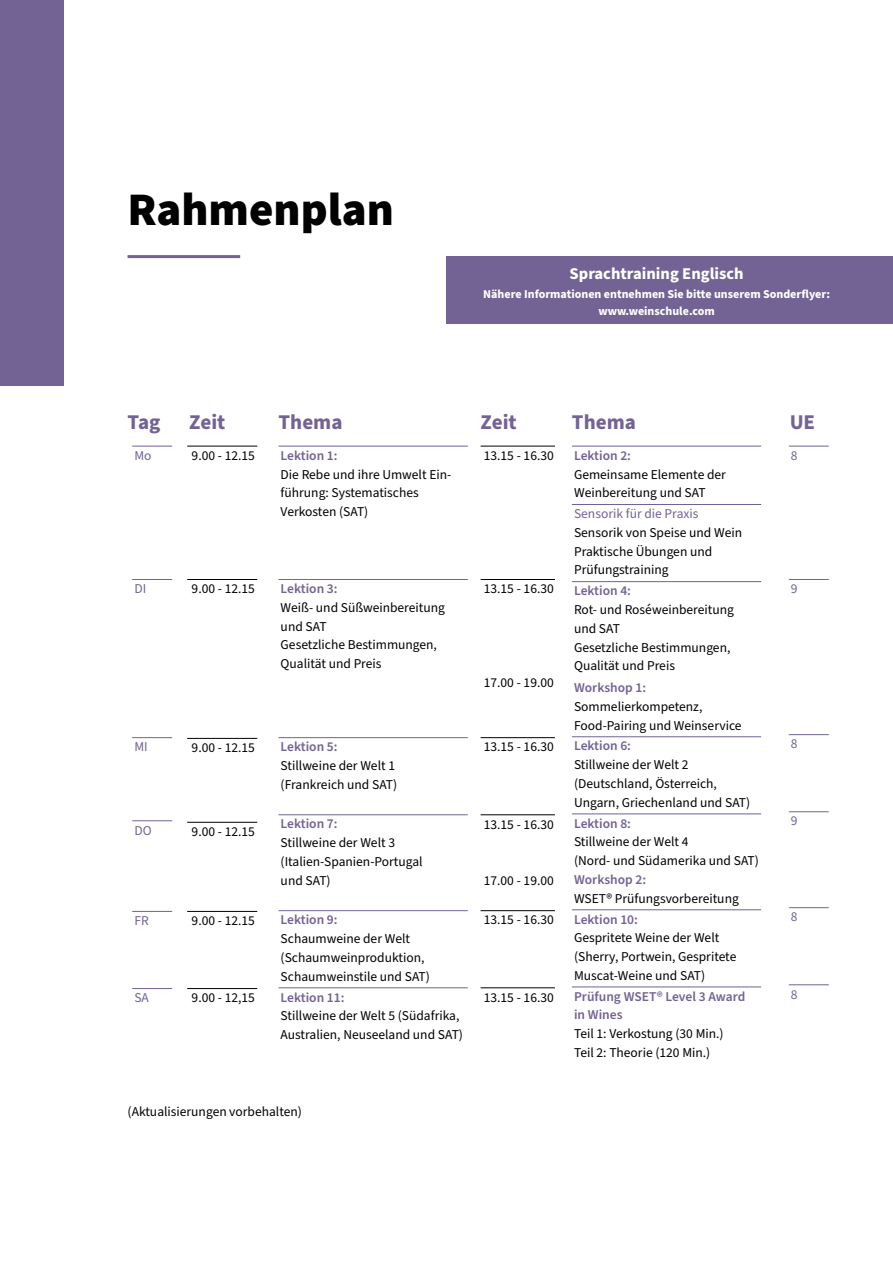
<style>
.page{position:relative;width:893px;height:1263px;background:#fff}
.page>*{position:absolute;margin:0;border:0;box-sizing:border-box;transform-origin:0 0}
.t1{font:900 46.65px "Source Sans Pro";color:#000}
.t2{font:700 21px "Source Sans Pro";color:#736394}
.t3{font:700 16.5px "Source Sans Pro";color:#fff}
.t4{font:13.5px/18.8px "Source Sans Pro";color:#000}
.t5{font:600 13.5px/18.8px "Source Sans Pro";color:#736394}
.t6{font:13.5px "Source Sans Pro";color:#736394}
.t7{font:700 12px/17px "Source Sans Pro";color:#fff;text-align:center}
</style>
<div class="page">
<div style="left:0;top:0;width:64px;height:386px;background:#736394"></div>
<hr style="left:128px;top:255px;width:112px;height:3px;background:#736394">
<hr style="left:279px;top:446px;width:189px;height:1px;background:#736394">
<hr style="left:279px;top:579px;width:189px;height:1px;background:#736394">
<hr style="left:279px;top:737px;width:189px;height:1px;background:#736394">
<hr style="left:279px;top:814px;width:189px;height:1px;background:#736394">
<hr style="left:279px;top:910px;width:189px;height:1px;background:#736394">
<hr style="left:279px;top:987px;width:189px;height:1px;background:#736394">
<hr style="left:572px;top:446px;width:189px;height:1px;background:#736394">
<hr style="left:572px;top:504px;width:189px;height:1px;background:#736394">
<hr style="left:572px;top:581px;width:189px;height:1px;background:#736394">
<hr style="left:572px;top:736px;width:189px;height:1px;background:#736394">
<hr style="left:572px;top:814px;width:189px;height:1px;background:#736394">
<hr style="left:572px;top:909px;width:189px;height:1px;background:#736394">
<hr style="left:572px;top:987px;width:189px;height:1px;background:#736394">
<hr style="left:789px;top:446px;width:40px;height:1px;background:#736394">
<hr style="left:789px;top:579px;width:40px;height:1px;background:#736394">
<hr style="left:789px;top:734px;width:40px;height:1px;background:#736394">
<hr style="left:789px;top:811px;width:40px;height:1px;background:#736394">
<hr style="left:789px;top:907px;width:40px;height:1px;background:#736394">
<hr style="left:789px;top:984px;width:40px;height:1px;background:#736394">
<hr style="left:132px;top:446px;width:40px;height:1px;background:#736394">
<hr style="left:132px;top:579px;width:40px;height:1px;background:#736394">
<hr style="left:132px;top:737px;width:40px;height:1px;background:#736394">
<hr style="left:132px;top:820px;width:40px;height:1px;background:#736394">
<hr style="left:132px;top:911px;width:40px;height:1px;background:#736394">
<hr style="left:132px;top:988px;width:40px;height:1px;background:#736394">
<hr style="left:187px;top:446px;width:70px;height:1px;background:#000">
<hr style="left:187px;top:579px;width:70px;height:1px;background:#000">
<hr style="left:187px;top:738px;width:70px;height:1px;background:#000">
<hr style="left:187px;top:822px;width:70px;height:1px;background:#000">
<hr style="left:187px;top:911px;width:70px;height:1px;background:#000">
<hr style="left:187px;top:988px;width:70px;height:1px;background:#000">
<hr style="left:481px;top:446px;width:74px;height:1px;background:#000">
<hr style="left:481px;top:579px;width:74px;height:1px;background:#000">
<hr style="left:481px;top:737px;width:74px;height:1px;background:#000">
<hr style="left:481px;top:814px;width:74px;height:1px;background:#000">
<hr style="left:481px;top:910px;width:74px;height:1px;background:#000">
<hr style="left:481px;top:987px;width:74px;height:1px;background:#000">
<div style="left:446px;top:256px;width:447px;height:68px;background:#736394"></div>
<h1 class="t1" style="left:128px;top:178px;width:268px">Rahmenplan</h1>
<p class="t3" style="left:570px;top:262px;width:176px">Sprachtraining Englisch</p>
<p class="t7" style="left:483px;top:286px;width:348px">Nähere Informationen entnehmen Sie bitte unserem Sonderflyer: www.weinschule.com</p>
<h2 class="t2" style="left:128px;top:408px;width:34px">Tag</h2>
<h2 class="t2" style="left:189px;top:408px;width:38px">Zeit</h2>
<h2 class="t2" style="left:481px;top:408px;width:38px">Zeit</h2>
<h2 class="t2" style="left:790px;top:408px;width:27px">UE</h2>
<p class="t5" style="left:281px;top:446px;width:58px">Lektion 1:</p>
<p class="t4" style="left:281px;top:465px;width:172px">Die Rebe und ihre Umwelt Ein&shy;führung: Systematisches<br>Verkosten (SAT)</p>
<h2 class="t2" style="left:279px;top:408px;width:65px">Thema</h2>
<h2 class="t2" style="left:572px;top:408px;width:65px">Thema</h2>
<p class="t5" style="left:574px;top:446px;width:58px">Lektion 2:</p>
<p class="t4" style="left:574px;top:465px;width:153px">Gemeinsame Elemente der<br>Weinbereitung und SAT</p>
<p class="t6" style="left:574px;top:505px;width:126px">Sensorik für die Praxis</p>
<p class="t4" style="left:574px;top:523px;width:170px">Sensorik von Speise und Wein<br>Praktische Übungen und<br>Prüfungstraining</p>
<p class="t5" style="left:574px;top:582px;width:58px">Lektion 4:</p>
<p class="t4" style="left:574px;top:601px;width:161px">Rot- und Roséweinbereitung und SAT<br>Gesetzliche Bestimmungen,<br>Qualität und Preis</p>
<p class="t5" style="left:574px;top:679px;width:74px">Workshop 1:</p>
<p class="t4" style="left:574px;top:697px;width:169px">Sommelierkompetenz,<br>Food-Pairing und Weinservice</p>
<p class="t5" style="left:574px;top:737px;width:58px">Lektion 6:</p>
<p class="t4" style="left:574px;top:756px;width:178px">Stillweine der Welt 2 (Deutschland, Österreich,<br>Ungarn, Griechenland und SAT)</p>
<p class="t5" style="left:574px;top:814px;width:58px">Lektion 8:</p>
<p class="t4" style="left:574px;top:833px;width:186px">Stillweine der Welt 4<br>(Nord- und Südamerika und SAT)</p>
<p class="t5" style="left:574px;top:870px;width:74px">Workshop 2:</p>
<p class="t4" style="left:574px;top:889px;width:166px">WSET® Prüfungsvorbereitung</p>
<p class="t5" style="left:574px;top:910px;width:65px">Lektion 10:</p>
<p class="t4" style="left:574px;top:929px;width:164px">Gespritete Weine der Welt (Sherry, Portwein, Gespritete<br>Muscat-Weine und SAT)</p>
<p class="t5" style="left:574px;top:987px;width:173px">Prüfung WSET® Level 3 Award in Wines</p>
<p class="t4" style="left:574px;top:1025px;width:151px">Teil 1: Verkostung (30 Min.)<br>Teil 2: Theorie (120 Min.)</p>
<p class="t6" style="left:134px;top:446px;width:19px">Mo</p>
<p class="t4" style="left:192px;top:446px;width:65px">9.00 - 12.15</p>
<p class="t4" style="left:484px;top:446px;width:72px">13.15 - 16.30</p>
<p class="t6" style="left:791px;top:446px;width:8px">8</p>
<p class="t5" style="left:281px;top:580px;width:58px">Lektion 3:</p>
<p class="t4" style="left:281px;top:598px;width:166px">Weiß- und Süßweinbereitung und SAT<br>Gesetzliche Bestimmungen,<br>Qualität und Preis</p>
<p class="t6" style="left:134px;top:580px;width:13px">DI</p>
<p class="t4" style="left:192px;top:580px;width:65px">9.00 - 12.15</p>
<p class="t4" style="left:484px;top:580px;width:72px">13.15 - 16.30</p>
<p class="t6" style="left:791px;top:580px;width:8px">9</p>
<p class="t4" style="left:484px;top:673px;width:72px">17.00 - 19.00</p>
<p class="t6" style="left:791px;top:735px;width:8px">8</p>
<p class="t5" style="left:281px;top:738px;width:58px">Lektion 5:</p>
<p class="t4" style="left:281px;top:757px;width:118px">Stillweine der Welt 1 (Frankreich und SAT)</p>
<p class="t5" style="left:281px;top:815px;width:58px">Lektion 7:</p>
<p class="t4" style="left:281px;top:834px;width:144px">Stillweine der Welt 3 (Italien-Spanien-Portugal und SAT)</p>
<p class="t5" style="left:281px;top:911px;width:58px">Lektion 9:</p>
<p class="t4" style="left:281px;top:930px;width:151px">Schaumweine der Welt (Schaumweinproduktion,<br>Schaumweinstile und SAT)</p>
<p class="t5" style="left:281px;top:988px;width:65px">Lektion 11:</p>
<p class="t4" style="left:281px;top:1007px;width:184px">Stillweine der Welt 5 (Südafrika,<br>Australien, Neuseeland und SAT)</p>
<p class="t6" style="left:134px;top:738px;width:15px">MI</p>
<p class="t4" style="left:484px;top:738px;width:72px">13.15 - 16.30</p>
<p class="t4" style="left:192px;top:739px;width:65px">9.00 - 12.15</p>
<p class="t6" style="left:791px;top:812px;width:8px">9</p>
<p class="t4" style="left:484px;top:815px;width:72px">13.15 - 16.30</p>
<p class="t6" style="left:134px;top:821px;width:19px">DO</p>
<p class="t4" style="left:192px;top:822px;width:65px">9.00 - 12.15</p>
<p class="t4" style="left:484px;top:871px;width:72px">17.00 - 19.00</p>
<p class="t4" style="left:484px;top:911px;width:72px">13.15 - 16.30</p>
<p class="t6" style="left:791px;top:908px;width:8px">8</p>
<p class="t6" style="left:134px;top:912px;width:16px">FR</p>
<p class="t4" style="left:192px;top:912px;width:65px">9.00 - 12.15</p>
<p class="t6" style="left:791px;top:985px;width:8px">8</p>
<p class="t4" style="left:484px;top:988px;width:72px">13.15 - 16.30</p>
<p class="t6" style="left:134px;top:989px;width:16px">SA</p>
<p class="t4" style="left:192px;top:989px;width:65px">9.00 - 12,15</p>
<p class="t4" style="left:128px;top:1103px;width:176px">(Aktualisierungen vorbehalten)</p>
</div>
